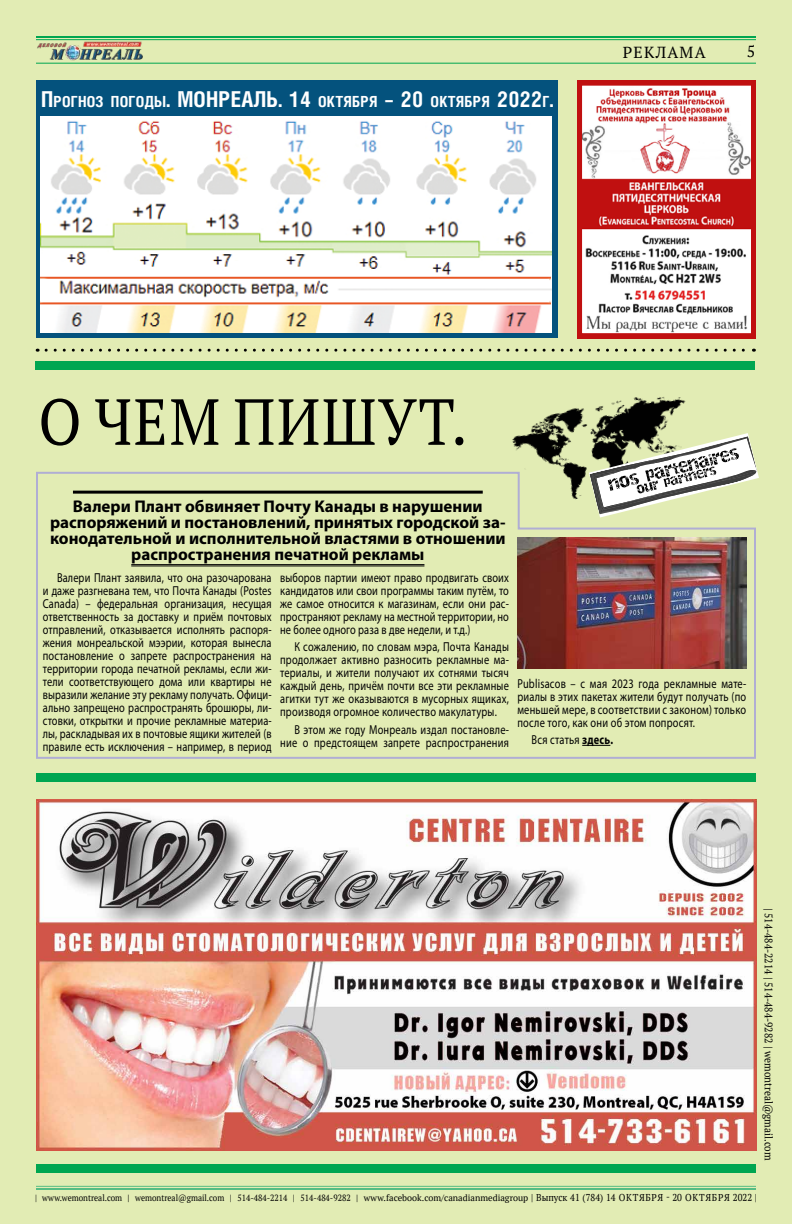
<style>
.page{position:relative;width:792px;height:1224px;background:#e2ecb4}
.page>*{position:absolute;margin:0;border:0;box-sizing:border-box;transform-origin:0 0}
.t1{font:65px "PT Serif";letter-spacing:.03em;color:#000;scale:.9 1}
.t2{font:700 17px/16px "Myriad Pro";color:#000;text-align:center}
.t3{font:16px "PT Serif";letter-spacing:.08em;color:#000}
.t4{font:700 15.4px "Helios Cond";letter-spacing:.015em;color:#fff}
.t5{font:13px/13px "Myriad Pro";letter-spacing:.02em;color:#000;text-align:justify;scale:.8 1}
.t6{font:11px "PT Serif";color:#000}
.t7{font:9px "PT Serif";color:#000;scale:.9 1}
.s1{font-size:22px}
.s2{font-weight:700}
.s3{font-size:10px}
</style>
<div class="page">
<img style="left:37px;top:41px;width:106px;height:20px">
<hr style="left:36px;top:63px;width:720px;height:1px;background:#00a651">
<hr style="left:36px;top:1186px;width:720px;height:1px;background:#57bd84">
<hr style="left:36px;top:1188px;width:720px;height:2px;background:#57bd84">
<hr style="left:36px;top:36px;width:720px;height:2px;background:#00a651">
<hr style="left:36px;top:39px;width:720px;height:1px;background:#00a651">
<svg style="left:36px;top:471px;width:720px;height:288px"></svg>
<div style="left:36px;top:81px;width:521px;height:257px;background:#04527d"></div>
<svg style="left:46px;top:349px;width:708px;height:3px"></svg>
<img style="left:583px;top:87px;width:167px;height:245px">
<div style="left:577px;top:81px;width:179px;height:257px;border:5px solid #c01010"></div>
<div style="left:35px;top:362px;width:720px;height:8px;background:#00a651"></div>
<div style="left:36px;top:773px;width:720px;height:9px;background:#00a651"></div>
<div style="left:36px;top:1164px;width:720px;height:9px;background:#00a651"></div>
<img style="left:507px;top:397px;width:179px;height:120px">
<svg style="left:589px;top:433px;width:170px;height:84px"></svg>
<svg style="left:582px;top:745px;width:28px;height:1px"></svg>
<hr style="left:73px;top:491px;width:410px;height:3px;background:#000">
<hr style="left:131px;top:564px;width:293px;height:1px;background:#000">
<hr style="left:131px;top:566px;width:293px;height:1px;background:#000">
<img style="left:41px;top:117px;width:510px;height:215px">
<img style="left:37px;top:799px;width:720px;height:352px">
<img style="left:517px;top:538px;width:229px;height:131px">
<p class="t4" style="left:41px;top:92px;width:514px"><span class="s1">П</span>рогноз погоды<span class="s1">.</span> <span class="s1">МОНРЕАЛЬ</span><span class="s1">. 14</span> октября <span class="s1">– 20</span> октября <span class="s1">2022</span>г<span class="s1">.</span></p>
<p class="t3" style="left:623px;top:42px;width:85px">РЕКЛАМА</p>
<p class="t3" style="left:747px;top:41px;width:10px">5</p>
<h1 class="t1" style="left:38px;top:380px;width:478px">О ЧЕМ ПИШУТ.</h1>
<h2 class="t2" style="left:50px;top:497px;width:457px">Валери Плант обвиняет Почту Канады в нарушении распоряжений и постановлений, принятых городской за&shy;конодательной и исполнительной властями в отношении распространения печатной рекламы</h2>
<p class="t5" style="left:43px;top:571px;width:288px;text-indent:14px">Валери Плант заявила, что она разочарована и даже разгневана тем, что Почта Канады (Postes Canada) – федеральная организация, несущая ответственность за доставку и приём почтовых отправлений, отказывается исполнять распоря&shy;жения монреальской мээрии, которая вынесла постановление о запрете распространения на территории города печатной рекламы, если жи&shy;тели соответствующего дома или квартиры не выразили желание эту рекламу получать. Офици&shy;ально запрещено распространять брошюры, ли&shy;стовки, открытки и прочие рекламные материа&shy;лы, раскладывая их в почтовые ящики жителей (в правиле есть исключения – например, в период</p>
<p class="t5" style="left:280px;top:571px;width:288px">выборов партии имеют право продвигать своих кандидатов или свои программы таким путём, то же самое относится к магазинам, если они рас&shy;пространяют рекламу на местной территории, но не более одного раза в две недели, и т.д.)</p>
<p class="t5" style="left:280px;top:640px;width:287px;text-indent:14px">К сожалению, по словам мэра, Почта Канады продолжает активно разносить рекламные ма&shy;териалы, и жители получают их сотнями тысяч каждый день, причём почти все эти рекламные агитки тут же оказываются в мусорных ящиках, производя огромное количество макулатуры.</p>
<p class="t5" style="left:280px;top:723px;width:287px;text-align:right">В этом же году Монреаль издал постановле&shy;ние о предстоящем запрете распространения</p>
<p class="t5" style="left:517px;top:677px;width:287px">Publisacов – с мая 2023 года рекламные мате&shy;риалы в этих пакетах жители будут получать (по меньшей мере, в соответствии с законом) только после того, как они об этом попросят.</p>
<p class="t5" style="left:532px;top:733px;width:103px">Вся статья <span class="s2">здесь.</span></p>
<p class="t6" style="left:776px;top:908px;width:254px;rotate:90deg">| 514-484-2214 | 514-484-9282 | wemontreal@gmail.com</p>
<p class="t7" style="left:35px;top:1192px;width:804px">| www.wemontreal.com | wemontreal@gmail.com | 514-484-2214 | 514-484-9282 | www.facebook.com/canadianmediagroup <span class="s3">| Выпуск 41 (784) 14 ОКТЯБРЯ - 20 ОКТЯБРЯ 2022 |</span></p>
</div>
